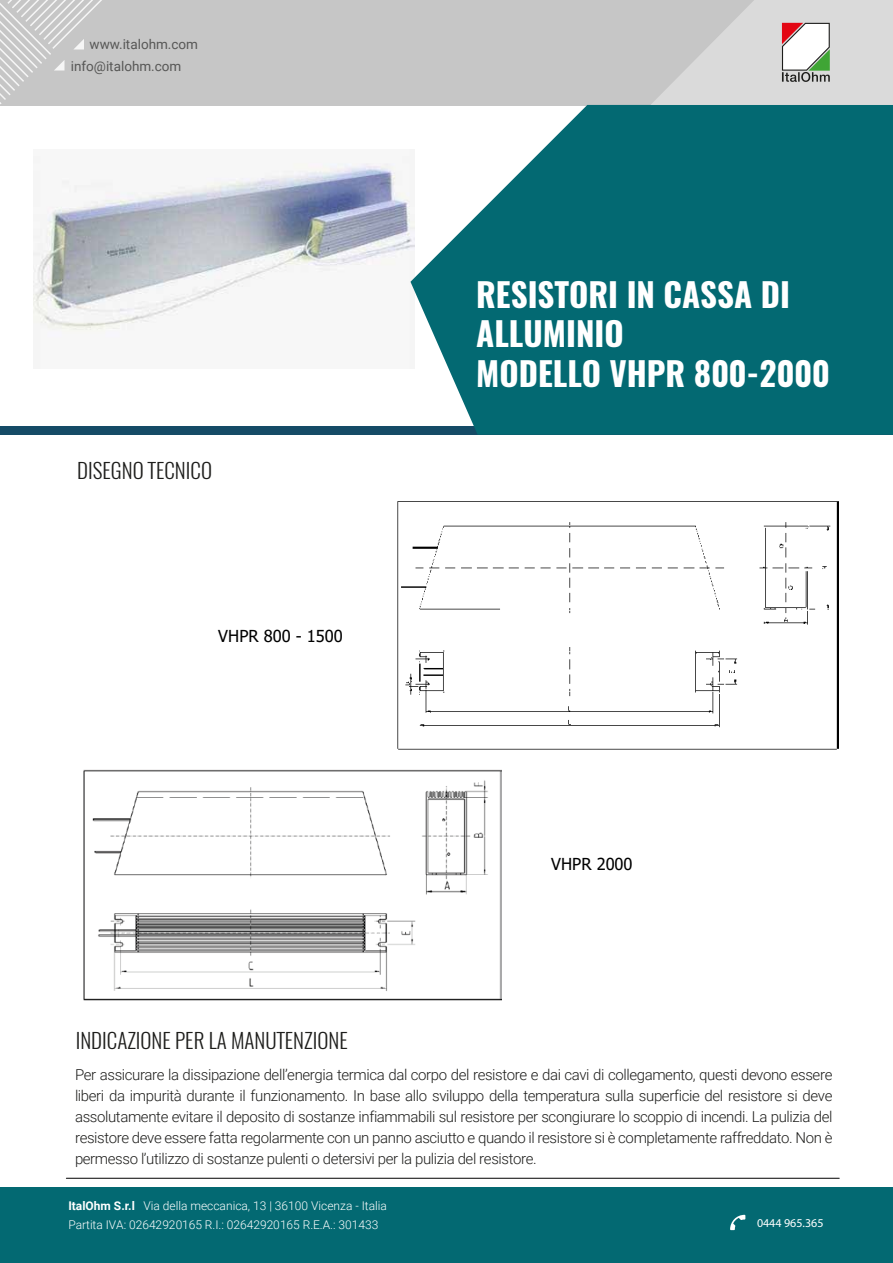
<style>
.page{position:relative;width:893px;height:1263px;background:#fff}
.page>*{position:absolute;margin:0;border:0;box-sizing:border-box;transform-origin:0 0}
.t1{font:700 33px/39.6px "Oswald";color:#fff}
.t2{font:300 21px "Oswald";color:#1d1d1b}
.t3{font:16.5px "Tahoma";color:#010101}
.t4{font:300 15px/21px "Roboto";letter-spacing:-.025em;color:#1d1d1b;text-align:justify}
.t5{font:13.5px/21.8px "Roboto";color:#575756}
.t6{font:300 12px/19.5px "Roboto";color:#fff}
.t7{font:12px "Myriad Pro";color:#fff}
.s1{font-weight:700}
</style>
<div class="page">
<img style="left:33px;top:163px;width:377px;height:169px">
<div style="left:0;top:0;width:892px;height:105px;background:#c6c6c6"></div>
<div style="left:0;top:426px;width:893px;height:9px;background:#154b66"></div>
<div style="left:0;top:1188px;width:893px;height:75px;background:#036972"></div>
<svg style="left:410px;top:105px;width:483px;height:330px;background:#237c84"></svg>
<img style="left:83px;top:770px;width:419px;height:230px">
<img style="left:397px;top:501px;width:441px;height:249px">
<svg style="left:0;top:0;width:102px;height:104px"></svg>
<svg style="left:651px;top:0;width:242px;height:105px"></svg>
<svg style="left:730px;top:1215px;width:15px;height:15px"></svg>
<hr style="left:66px;top:1178px;width:773px;height:1px;background:#010101">
<p class="t5" style="left:71px;top:33px;width:129px;text-indent:19px">www.italohm.com info@italohm.com</p>
<h2 class="t2" style="left:77px;top:457px;width:136px">DISEGNO TECNICO</h2>
<p class="t3" style="left:218px;top:624px;width:126px">VHPR 800 - 1500</p>
<h2 class="t2" style="left:76px;top:1027px;width:273px">INDICAZIONE PER LA MANUTENZIONE</h2>
<h1 class="t1" style="left:476px;top:275px;width:355px">RESISTORI IN CASSA DI<br>ALLUMINIO<br>MODELLO VHPR 800-2000</h1>
<p class="t3" style="left:551px;top:853px;width:83px">VHPR 2000</p>
<p class="t4" style="left:75px;top:1063px;width:759px">Per assicurare la dissipazione dell’energia termica dal corpo del resistore e dai cavi di collegamento, questi devono essere liberi da impurità durante il funzionamento. In base allo sviluppo della temperatura sulla superficie del resistore si deve assolutamente evitare il deposito di sostanze infiammabili sul resistore per scongiurare lo scoppio di incendi. La pulizia del resistore deve essere fatta regolarmente con un panno asciutto e quando il resistore si è completamente raffreddato. Non è permesso l’utilizzo di sostanze pulenti o detersivi per la pulizia del resistore.</p>
<p class="t6" style="left:68px;top:1195px;width:320px"><span class="s1">ItalOhm S.r.l</span> Via della meccanica, 13 | 36100 Vicenza - Italia<br>Partita IVA: 02642920165 R.I.: 02642920165 R.E.A.: 301433</p>
<p class="t7" style="left:757px;top:1216px;width:68px">0444 965.365</p>
</div>
